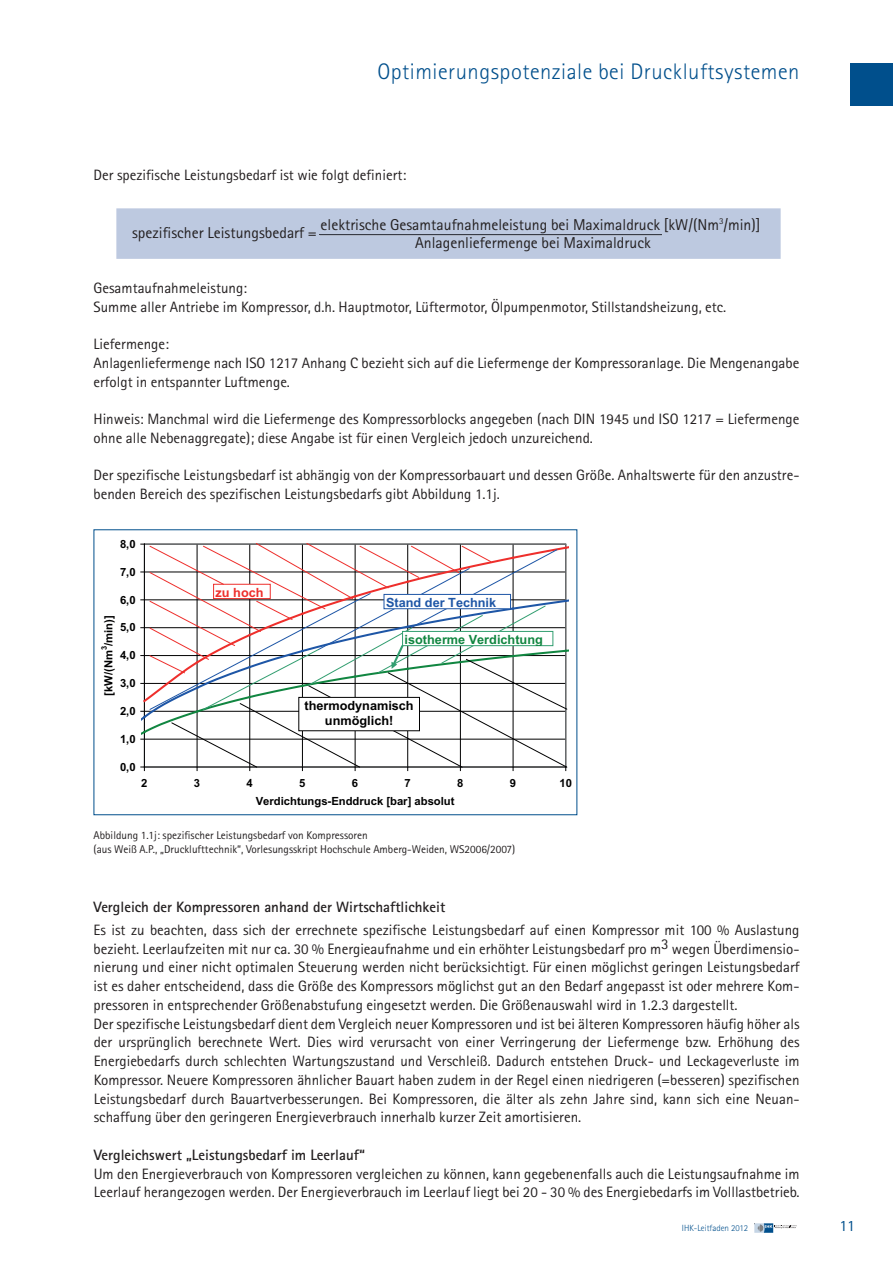
<style>
.page{position:relative;width:893px;height:1263px;background:#fff}
.page>*{position:absolute;margin:0;border:0;box-sizing:border-box;transform-origin:0 0}
.t1{font:300 22.5px "Rotis Sans Serif";letter-spacing:.025em;color:#004f8c}
.t2{font:15.75px/18px "Rotis Sans Serif";color:#231f20}
.t3{font:15.75px "Rotis Sans Serif";color:#004f8c}
.t4{font:15px/18.8px "Rotis Sans Serif";color:#231f20}
.t5{font:700 15px "Rotis Sans Serif";color:#231f20}
.t6{font:700 12.75px/15.8px "Arial";color:#000001;text-align:center}
.t7{font:700 12.75px "Arial";color:#118641}
.t8{font:700 12.75px "Arial";color:#1e56a6}
.t9{font:700 12.75px "Arial";color:#ee2f2c}
.t10{font:11.25px/13.5px "Rotis Sans Serif";color:#231f20}
.t11{font:700 11.25px "Arial";color:#000001}
.t12{font:300 9px "Rotis Sans Serif";color:#004f8c}
.t13{font:700 7.5px "Arial";color:#000001}
</style>
<div class="page">
<div style="left:850px;top:64px;width:43px;height:42px;background:#004f8c"></div>
<svg style="left:754px;top:1223px;width:43px;height:10px"></svg>
<svg style="left:141px;top:543px;width:427px;height:227px"></svg>
<div style="left:116px;top:208px;width:665px;height:51px;background:#bdc9e0"></div>
<hr style="left:320px;top:235px;width:342px;height:1px;background:#383c47">
<h1 class="t1" style="left:377px;top:64px;width:424px">Optimierungspotenziale bei Druckluftsystemen</h1>
<p class="t4" style="left:94px;top:167px;width:314px">Der spezifische Leistungsbedarf ist wie folgt definiert:</p>
<p class="t2" style="left:132px;top:225px;width:186px">spezifischer Leistungsbedarf =</p>
<p class="t2" style="left:415px;top:217px;width:347px;text-indent:-95px">elektrische Gesamtaufnahmeleistung bei Maximaldruck [kW/(Nm<sup>3</sup>/min)]<br>Anlagenliefermenge bei Maximaldruck</p>
<p class="t4" style="left:94px;top:280px;width:634px">Gesamtaufnahmeleistung:<br>Summe aller Antriebe im Kompressor, d.h. Hauptmotor, Lüftermotor, Ölpumpenmotor, Stillstandsheizung, etc.</p>
<p class="t4" style="left:94px;top:336px;width:707px">Liefermenge:<br>Anlagenliefermenge nach ISO 1217 Anhang C bezieht sich auf die Liefermenge der Kompressoranlage. Die Mengenangabe erfolgt in entspannter Luftmenge.</p>
<p class="t4" style="left:94px;top:411px;width:707px">Hinweis: Manchmal wird die Liefermenge des Kompressorblocks angegeben (nach DIN 1945 und ISO 1217 = Liefermenge ohne alle Nebenaggregate); diese Angabe ist für einen Vergleich jedoch unzureichend.</p>
<p class="t4" style="left:94px;top:467px;width:707px">Der spezifische Leistungsbedarf ist abhängig von der Kompressorbauart und dessen Größe. Anhaltswerte für den anzustre&shy;benden Bereich des spezifischen Leistungsbedarfs gibt Abbildung 1.1j.</p>
<p class="t11" style="left:120px;top:537px;width:17px">8,0</p>
<p class="t11" style="left:120px;top:565px;width:17px">7,0</p>
<p class="t11" style="left:120px;top:593px;width:17px">6,0</p>
<p class="t11" style="left:102px;top:696px;width:82px;rotate:-90deg">[kW/(Nm /min)]</p>
<p class="t11" style="left:120px;top:621px;width:17px">5,0</p>
<p class="t13" style="left:100px;top:650px;width:6px;rotate:-90deg">3</p>
<p class="t11" style="left:120px;top:649px;width:17px">4,0</p>
<p class="t11" style="left:120px;top:677px;width:17px">3,0</p>
<p class="t11" style="left:120px;top:705px;width:17px">2,0</p>
<p class="t11" style="left:120px;top:732px;width:17px">1,0</p>
<p class="t11" style="left:120px;top:760px;width:17px">0,0</p>
<p class="t9" style="left:216px;top:585px;width:50px">zu hoch</p>
<p class="t8" style="left:386px;top:595px;width:112px">Stand der Technik</p>
<p class="t7" style="left:405px;top:632px;width:140px">isotherme Verdichtung</p>
<p class="t6" style="left:304px;top:697px;width:111px">thermodynamisch unmöglich!</p>
<p class="t11" style="left:141px;top:777px;width:8px">2</p>
<p class="t11" style="left:194px;top:777px;width:8px">3</p>
<p class="t11" style="left:247px;top:777px;width:8px">4</p>
<p class="t11" style="left:299px;top:777px;width:8px">5</p>
<p class="t11" style="left:352px;top:777px;width:8px">6</p>
<p class="t11" style="left:405px;top:777px;width:8px">7</p>
<p class="t11" style="left:457px;top:777px;width:8px">8</p>
<p class="t11" style="left:510px;top:777px;width:8px">9</p>
<p class="t11" style="left:559px;top:777px;width:14px">10</p>
<p class="t11" style="left:256px;top:794px;width:200px">Verdichtungs-Enddruck [bar] absolut</p>
<p class="t10" style="left:94px;top:830px;width:423px">Abbildung 1.1j: spezifischer Leistungsbedarf von Kompressoren<br>(aus Weiß A.P., „Drucklufttechnik“, Vorlesungsskript Hochschule Amberg-Weiden, WS2006/2007)</p>
<p class="t5" style="left:94px;top:901px;width:353px">Vergleich der Kompressoren anhand der Wirtschaftlichkeit</p>
<p class="t4" style="left:94px;top:922px;width:708px">Es ist zu beachten, dass sich der errechnete spezifische Leistungsbedarf auf einen Kompressor mit 100 % Auslastung bezieht. Leerlaufzeiten mit nur ca. 30 % Energieaufnahme und ein erhöhter Leistungsbedarf pro m3 wegen Überdimensio&shy;nierung und einer nicht optimalen Steuerung werden nicht berücksichtigt. Für einen möglichst geringen Leistungsbedarf ist es daher entscheidend, dass die Größe des Kompressors möglichst gut an den Bedarf angepasst ist oder mehrere Kom&shy;pressoren in entsprechender Größenabstufung eingesetzt werden. Die Größenauswahl wird in 1.2.3 dargestellt.<br>Der spezifische Leistungsbedarf dient dem Vergleich neuer Kompressoren und ist bei älteren Kompressoren häufig höher als der ursprünglich berechnete Wert. Dies wird verursacht von einer Verringerung der Liefermenge bzw. Erhöhung des Energiebedarfs durch schlechten Wartungszustand und Verschleiß. Dadurch entstehen Druck- und Leckageverluste im Kompressor. Neuere Kompressoren ähnlicher Bauart haben zudem in der Regel einen niedrigeren (=besseren) spezifischen Leistungsbedarf durch Bauartverbesserungen. Bei Kompressoren, die älter als zehn Jahre sind, kann sich eine Neuan&shy;schaffung über den geringeren Energieverbrauch innerhalb kurzer Zeit amortisieren.</p>
<p class="t5" style="left:94px;top:1149px;width:273px">Vergleichswert „Leistungsbedarf im Leerlauf“</p>
<p class="t4" style="left:94px;top:1165px;width:707px">Um den Energieverbrauch von Kompressoren vergleichen zu können, kann gegebenenfalls auch die Leistungsaufnahme im<br>Leerlauf herangezogen werden. Der Energieverbrauch im Leerlauf liegt bei 20 - 30 % des Energiebedarfs im Volllastbetrieb.</p>
<p class="t12" style="left:682px;top:1225px;width:68px">IHK-Leitfaden 2012</p>
<p class="t3" style="left:839px;top:1220px;width:17px">11</p>
</div>
